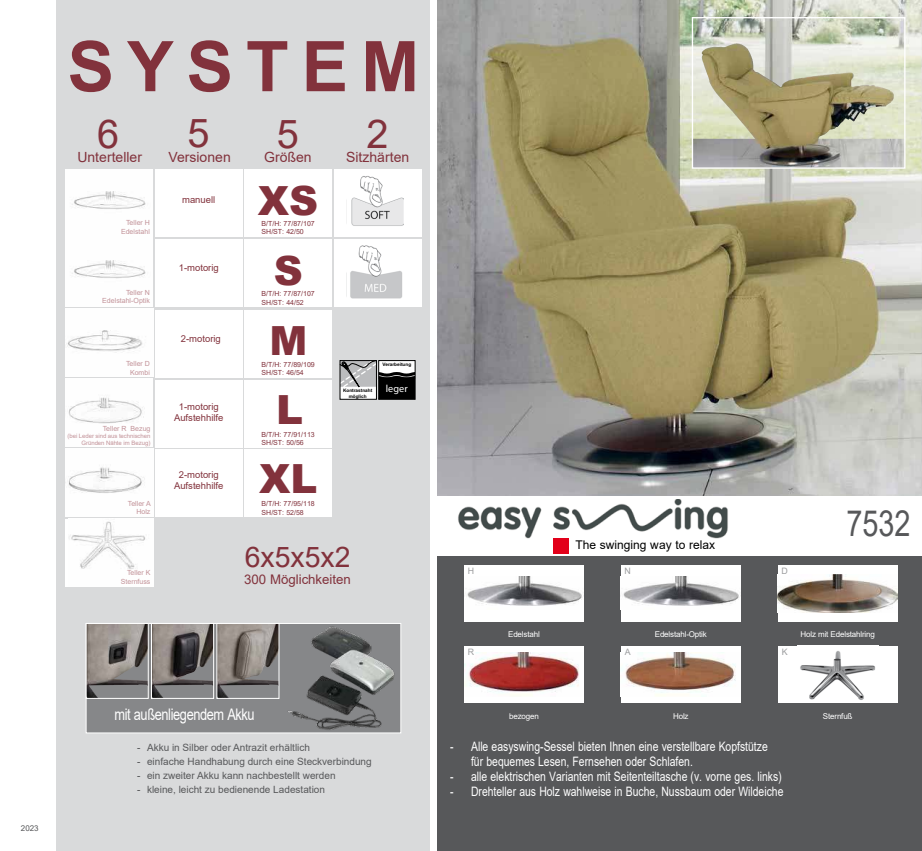
<style>
.page{position:relative;width:922px;height:851px;background:#fff}
.page>*{position:absolute;margin:0;border:0;box-sizing:border-box;transform-origin:0 0}
.t1{font:700 69.8px "Arial";letter-spacing:.185em;color:#82323c}
.t2{font:900 40.2px/69.2px "Arial";color:#82323c;text-align:center}
.t3{font:39.7px "Arial";color:#82323c}
.t4{font:36px "Arial";color:#57585a;scale:.8 1}
.t5{font:28.4px "Arial";color:#82323c}
.t6{font:16px "Arial";letter-spacing:-.03em;color:#fff;scale:.8 1}
.t7{font:14px "Arial";color:#82323c}
.t8{font:13.2px "Arial";color:#82323c}
.t9{font:13px/15px "Arial";color:#fff;scale:.8 1}
.t10{font:12px "Arial";color:#000}
.t11{font:10.3px "Myriad Pro";color:#fff}
.t12{font:10px "Arial";color:#57585a}
.t13{font:9.5px/11.3px "Arial";color:#82323c;text-align:center}
.t14{font:8.8px "Arial";color:#9c9d9f}
.t15{font:8px "Arial";letter-spacing:-.02em;color:#fff}
.t16{font:8px "Arial";color:#57585a}
.t17{font:7px/8.4px "Arial";color:#82323c}
.t18{font:7px/8.4px "Arial";color:#c29298;text-align:right}
.t19{font:6px/7.2px "Arial";letter-spacing:-.01em;color:#c29298;text-align:right}
.t20{font:700 4.7px/5.6px "Arial";color:#000;text-align:center}
</style>
<div class="page">
<div style="left:57px;top:0;width:373px;height:850px;background:#d9dadb"></div>
<div style="left:66px;top:518px;width:87px;height:68px;background:#fff"></div>
<img style="left:69px;top:521px;width:76px;height:48px">
<img style="left:66px;top:378px;width:87px;height:68px">
<img style="left:66px;top:448px;width:87px;height:68px">
<div style="left:66px;top:309px;width:87px;height:68px;background:#fff"></div>
<img style="left:66px;top:169px;width:87px;height:68px">
<img style="left:66px;top:239px;width:87px;height:68px">
<img style="left:437px;top:0;width:484px;height:496px">
<img style="left:458px;top:499px;width:270px;height:40px">
<div style="left:553px;top:537px;width:16px;height:16px;background:#e2001a"></div>
<img style="left:701px;top:43px;width:35px;height:46px">
<div style="left:691px;top:17px;width:214px;height:152px;border:1px solid #fff"></div>
<div style="left:437px;top:556px;width:484px;height:294px;background:#57585a"></div>
<div style="left:155px;top:380px;width:87px;height:68px;background:#fff"></div>
<div style="left:155px;top:449px;width:87px;height:68px;background:#fff"></div>
<div style="left:155px;top:309px;width:87px;height:68px;background:#fff"></div>
<div style="left:244px;top:380px;width:88px;height:68px;background:#fff"></div>
<div style="left:244px;top:449px;width:88px;height:68px;background:#fff"></div>
<div style="left:155px;top:169px;width:87px;height:68px;background:#fff"></div>
<div style="left:244px;top:239px;width:88px;height:68px;background:#fff"></div>
<div style="left:244px;top:169px;width:88px;height:68px;background:#fff"></div>
<div style="left:155px;top:239px;width:87px;height:68px;background:#fff"></div>
<div style="left:244px;top:309px;width:88px;height:68px;background:#fff"></div>
<div style="left:464px;top:564px;width:119px;height:57px;background:#fff"></div>
<img style="left:464px;top:576px;width:118px;height:30px">
<div style="left:464px;top:645px;width:119px;height:57px;background:#fff"></div>
<img style="left:464px;top:652px;width:115px;height:44px">
<div style="left:620px;top:564px;width:120px;height:57px;background:#fff"></div>
<img style="left:620px;top:576px;width:119px;height:30px">
<div style="left:620px;top:645px;width:120px;height:57px;background:#fff"></div>
<img style="left:620px;top:652px;width:116px;height:44px">
<div style="left:777px;top:564px;width:120px;height:57px;background:#fff"></div>
<img style="left:777px;top:574px;width:120px;height:38px">
<div style="left:777px;top:645px;width:120px;height:57px;background:#fff"></div>
<img style="left:796px;top:645px;width:80px;height:55px">
<svg style="left:340px;top:360px;width:73px;height:39px;background:#8c8c8d"></svg>
<div style="left:378px;top:360px;width:37px;height:39px;border:1px solid #000"></div>
<svg style="left:88px;top:625px;width:194px;height:106px;background:#7e7b7b"></svg>
<img style="left:282px;top:625px;width:117px;height:106px">
<div style="left:86px;top:623px;width:315px;height:110px;border:1px solid #fff"></div>
<img style="left:153px;top:625px;width:11px;height:71px">
<div style="left:151px;top:623px;width:63px;height:75px;border:1px solid #fff"></div>
<img style="left:218px;top:625px;width:11px;height:71px">
<div style="left:216px;top:623px;width:63px;height:75px;border:1px solid #fff"></div>
<img style="left:88px;top:625px;width:10px;height:71px">
<div style="left:86px;top:623px;width:63px;height:75px;border:1px solid #fff"></div>
<div style="left:334px;top:169px;width:87px;height:68px;background:#fff"></div>
<div style="left:334px;top:239px;width:87px;height:68px;background:#fff"></div>
<img style="left:346px;top:176px;width:57px;height:50px">
<img style="left:346px;top:245px;width:57px;height:54px">
<h1 class="t1" style="left:67px;top:26px;width:353px">SYSTEM</h1>
<h3 class="t3" style="left:97px;top:119px;width:24px">6</h3>
<h3 class="t3" style="left:187px;top:118px;width:24px">5</h3>
<h3 class="t3" style="left:277px;top:119px;width:24px">5</h3>
<h3 class="t3" style="left:366px;top:119px;width:24px">2</h3>
<p class="t7" style="left:77px;top:151px;width:66px">Unterteller</p>
<p class="t7" style="left:168px;top:151px;width:64px">Versionen</p>
<p class="t7" style="left:264px;top:151px;width:49px">Größen</p>
<p class="t7" style="left:346px;top:151px;width:65px">Sitzhärten</p>
<p class="t13" style="left:182px;top:195px;width:35px">manuell</p>
<h2 class="t2" style="left:258px;top:167px;width:62px">XS</h2>
<p class="t18" style="left:121px;top:219px;width:30px">Teller H<br>Edelstahl</p>
<p class="t17" style="left:261px;top:220px;width:55px">B/T/H: 77/87/107<br>SH/ST: 42/50</p>
<p class="t13" style="left:179px;top:263px;width:41px">1-motorig</p>
<h2 class="t2" style="left:274px;top:237px;width:31px">S</h2>
<p class="t18" style="left:102px;top:289px;width:49px">Teller N<br>Edelstahl-Optik</p>
<p class="t17" style="left:261px;top:290px;width:55px">B/T/H: 77/87/107<br>SH/ST: 44/52</p>
<p class="t18" style="left:126px;top:360px;width:25px;text-align:center">Teller D<br>Kombi</p>
<p class="t18" style="left:103px;top:425px;width:49px">Teller R Bezug</p>
<p class="t19" style="left:67px;top:433px;width:84px">(bei Leder sind aus technischen<br>Gründen Nähte im Bezug)</p>
<p class="t13" style="left:181px;top:333px;width:41px">2-motorig</p>
<p class="t13" style="left:174px;top:401px;width:51px">1-motorig<br>Aufstehhilfe</p>
<p class="t13" style="left:174px;top:469px;width:51px">2-motorig<br>Aufstehhilfe</p>
<h2 class="t2" style="left:259px;top:306px;width:60px">M<br>L<br>XL</h2>
<p class="t17" style="left:261px;top:360px;width:55px">B/T/H: 77/89/109<br>SH/ST: 46/54</p>
<p class="t17" style="left:261px;top:430px;width:55px">B/T/H: 77/91/113<br>SH/ST: 50/56</p>
<p class="t20" style="left:382px;top:362px;width:30px">Verarbeitung</p>
<p class="t20" style="left:343px;top:388px;width:31px">Kontrastnaht möglich</p>
<p class="t11" style="left:386px;top:384px;width:23px">leger</p>
<p class="t18" style="left:128px;top:499px;width:25px">Teller A<br>Holz</p>
<p class="t17" style="left:261px;top:500px;width:55px">B/T/H: 77/95/118<br>SH/ST: 52/58</p>
<p class="t18" style="left:121px;top:569px;width:31px">Teller K<br>Sternfuss</p>
<h3 class="t5" style="left:245px;top:546px;width:107px">6x5x5x2</h3>
<p class="t8" style="left:244px;top:574px;width:108px">300 Möglichkeiten</p>
<p class="t16" style="left:21px;top:825px;width:19px">2023</p>
<p class="t6" style="left:114px;top:708px;width:177px">mit außenliegendem Akku</p>
<p class="t12" style="left:137px;top:743px;width:174px">- Akku in Silber oder Antrazit erhältlich</p>
<p class="t12" style="left:137px;top:757px;width:236px">- einfache Handhabung durch eine Steckverbindung</p>
<p class="t12" style="left:137px;top:771px;width:200px">- ein zweiter Akku kann nachbestellt werden</p>
<p class="t12" style="left:137px;top:785px;width:189px">- kleine, leicht zu bedienende Ladestation</p>
<p class="t14" style="left:467px;top:567px;width:8px">H</p>
<p class="t14" style="left:467px;top:648px;width:8px">R</p>
<p class="t15" style="left:508px;top:630px;width:33px">Edelstahl</p>
<p class="t10" style="left:575px;top:540px;width:141px">The swinging way to relax</p>
<p class="t14" style="left:624px;top:567px;width:8px">N</p>
<p class="t14" style="left:624px;top:648px;width:7px">A</p>
<p class="t15" style="left:654px;top:630px;width:53px">Edelstahl-Optik</p>
<p class="t14" style="left:781px;top:567px;width:8px">D</p>
<h3 class="t4" style="left:846px;top:510px;width:82px">7532</h3>
<p class="t14" style="left:781px;top:648px;width:7px">K</p>
<p class="t15" style="left:800px;top:630px;width:76px">Holz mit Edelstahlring</p>
<p class="t15" style="left:509px;top:713px;width:31px">bezogen</p>
<p class="t15" style="left:673px;top:713px;width:17px">Holz</p>
<p class="t9" style="left:471px;top:739px;width:372px;text-indent:-21px">- Alle easyswing-Sessel bieten Ihnen eine verstellbare Kopfstütze für bequemes Lesen, Fernsehen oder Schlafen.</p>
<p class="t9" style="left:450px;top:769px;width:416px">- alle elektrischen Varianten mit Seitenteiltasche (v. vorne ges. links)</p>
<p class="t9" style="left:450px;top:784px;width:418px">- Drehteller aus Holz wahlweise in Buche, Nussbaum oder Wildeiche</p>
<p class="t15" style="left:822px;top:713px;width:31px">Sternfuß</p>
</div>
